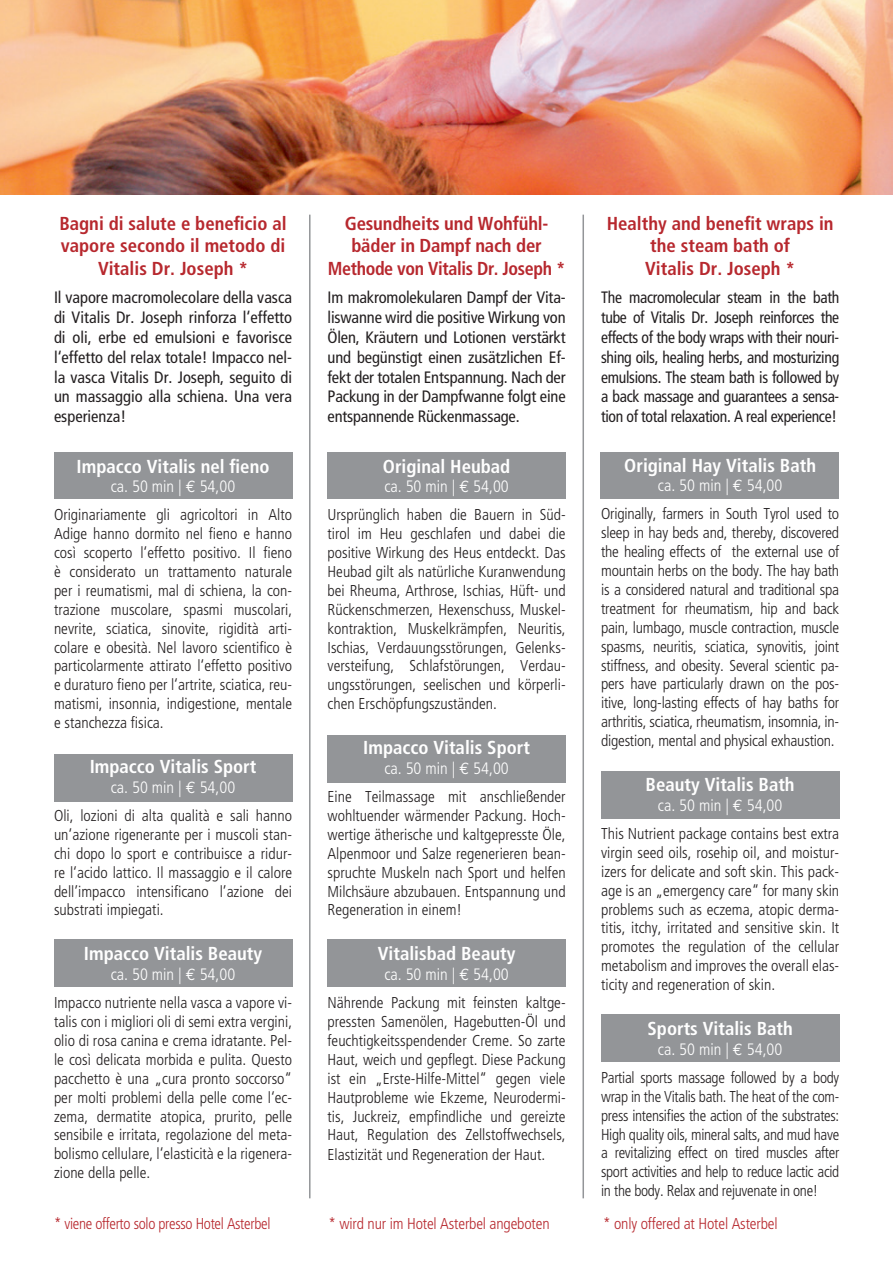
<style>
.page{position:relative;width:893px;height:1263px;background:#fff}
.page>*{position:absolute;margin:0;border:0;box-sizing:border-box;transform-origin:0 0}
.t1{font:700 condensed 18.75px "Frutiger";color:#fff}
.t2{font:700 condensed 18.75px/22.5px "Frutiger";color:#b7282e}
.t3{font:700 condensed 18.75px/22.5px "Frutiger";letter-spacing:-.02em;color:#b7282e;text-align:center}
.t4{font:condensed 16.5px/19.8px "Frutiger";letter-spacing:-.01em;color:#231f20;text-align:justify}
.t5{font:condensed 16.5px/19.8px "Frutiger";letter-spacing:-.01em;color:#231f20;text-align:justify;scale:.95 1}
.t6{font:300 condensed 16.5px "Frutiger";color:#fff}
.t7{font:300 condensed 15.75px/18.9px "Frutiger";color:#231f20;text-align:justify}
.t8{font:300 condensed 15.75px "Frutiger";letter-spacing:-.01em;color:#b7282e}
.s1{font-family:"Euro Mono";font-weight:400;font-stretch:normal}
</style>
<div class="page">
<div style="left:54px;top:452px;width:238px;height:47px;background:#939598"></div>
<div style="left:328px;top:452px;width:238px;height:47px;background:#939598"></div>
<div style="left:601px;top:452px;width:238px;height:47px;background:#939598"></div>
<div style="left:54px;top:754px;width:238px;height:48px;background:#939598"></div>
<div style="left:327px;top:735px;width:239px;height:48px;background:#939598"></div>
<div style="left:601px;top:771px;width:238px;height:48px;background:#939598"></div>
<div style="left:601px;top:1014px;width:238px;height:48px;background:#939598"></div>
<div style="left:328px;top:939px;width:238px;height:48px;background:#939598"></div>
<div style="left:54px;top:939px;width:238px;height:48px;background:#939598"></div>
<hr style="left:309px;top:215px;width:2px;height:983px;background:#939598">
<hr style="left:582px;top:215px;width:2px;height:983px;background:#939598">
<img style="left:0;top:0;width:893px;height:195px">
<p class="t2" style="left:59px;top:212px;width:229px">Bagni di salute e beneficio al vapore secondo il metodo di</p>
<p class="t2" style="left:98px;top:257px;width:152px">Vitalis Dr. Joseph *</p>
<p class="t4" style="left:54px;top:288px;width:240px">Il vapore macromolecolare della vasca di Vitalis Dr. Joseph rinforza l‘effetto di oli, erbe ed emulsioni e favorisce l‘effetto del relax totale! Impacco nel&shy;la vasca Vitalis Dr. Joseph, seguito di un massaggio alla schiena. Una vera esperienza!</p>
<p class="t1" style="left:77px;top:455px;width:194px">Impacco Vitalis nel fieno</p>
<p class="t6" style="left:111px;top:477px;width:126px">ca. 50 min | <span class="s1">€</span> 54,00</p>
<p class="t7" style="left:54px;top:506px;width:240px">Originariamente gli agricoltori in Alto Adige hanno dormito nel fieno e hanno così scoperto l‘effetto positivo. Il fieno è considerato un trattamento naturale per i reumatismi, mal di schiena, la con&shy;trazione muscolare, spasmi muscolari, nevrite, sciatica, sinovite, rigidità arti&shy;colare e obesità. Nel lavoro scientifico è particolarmente attirato l‘effetto positivo e duraturo fieno per l‘artrite, sciatica, reu&shy;matismi, insonnia, indigestione, mentale e stanchezza fisica.</p>
<p class="t1" style="left:90px;top:755px;width:168px">Impacco Vitalis Sport</p>
<p class="t6" style="left:111px;top:778px;width:126px">ca. 50 min | <span class="s1">€</span> 54,00</p>
<p class="t7" style="left:54px;top:806px;width:240px">Oli, lozioni di alta qualità e sali hanno un‘azione rigenerante per i muscoli stan&shy;chi dopo lo sport e contribuisce a ridur&shy;re l‘acido lattico. Il massaggio e il calore dell’impacco intensificano l’azione dei substrati impiegati.</p>
<p class="t1" style="left:84px;top:943px;width:180px">Impacco Vitalis Beauty</p>
<p class="t6" style="left:111px;top:965px;width:126px">ca. 50 min | <span class="s1">€</span> 54,00</p>
<p class="t7" style="left:54px;top:993px;width:240px">Impacco nutriente nella vasca a vapore vi&shy;talis con i migliori oli di semi extra vergini, olio di rosa canina e crema idratante. Pel&shy;le così delicata morbida e pulita. Questo pacchetto è una „cura pronto soccorso“ per molti problemi della pelle come l‘ec&shy;zema, dermatite atopica, prurito, pelle sensibile e irritata, regolazione del meta&shy;bolismo cellulare, l‘elasticità e la rigenera&shy;zione della pelle.</p>
<p class="t2" style="left:345px;top:212px;width:205px">Gesundheits und Wohfühl-</p>
<p class="t3" style="left:328px;top:234px;width:239px">bäder in Dampf nach der<br>Methode von Vitalis Dr. Joseph *</p>
<p class="t4" style="left:328px;top:288px;width:240px">Im makromolekularen Dampf der Vita&shy;liswanne wird die positive Wirkung von Ölen, Kräutern und Lotionen verstärkt und begünstigt einen zusätzlichen Ef&shy;fekt der totalen Entspannung. Nach der Packung in der Dampfwanne folgt eine entspannende Rückenmassage.</p>
<p class="t1" style="left:383px;top:455px;width:129px">Original Heubad</p>
<p class="t6" style="left:384px;top:477px;width:126px">ca. 50 min | <span class="s1">€</span> 54,00</p>
<p class="t7" style="left:328px;top:506px;width:240px">Ursprünglich haben die Bauern in Süd&shy;tirol im Heu geschlafen und dabei die positive Wirkung des Heus entdeckt. Das Heubad gilt als natürliche Kuranwendung bei Rheuma, Arthrose, Ischias, Hüft- und Rückenschmerzen, Hexenschuss, Muskel&shy;kontraktion, Muskelkrämpfen, Neuritis, Ischias, Verdauungsstörungen, Gelenks&shy;versteifung, Schlafstörungen, Verdau&shy;ungsstörungen, seelischen und körperli&shy;chen Erschöpfungszuständen.</p>
<p class="t1" style="left:363px;top:737px;width:168px">Impacco Vitalis Sport</p>
<p class="t6" style="left:384px;top:759px;width:126px">ca. 50 min | <span class="s1">€</span> 54,00</p>
<p class="t7" style="left:328px;top:787px;width:240px">Eine Teilmassage mit anschließender wohltuender wärmender Packung. Hoch&shy;wertige ätherische und kaltgepresste Öle, Alpenmoor und Salze regenerieren bean&shy;spruchte Muskeln nach Sport und helfen Milchsäure abzubauen. Entspannung und Regeneration in einem!</p>
<p class="t1" style="left:378px;top:943px;width:139px">Vitalisbad Beauty</p>
<p class="t6" style="left:384px;top:965px;width:126px">ca. 50 min | <span class="s1">€</span> 54,00</p>
<p class="t7" style="left:328px;top:993px;width:240px">Nährende Packung mit feinsten kaltge&shy;pressten Samenölen, Hagebutten-Öl und feuchtigkeitsspendender Creme. So zarte Haut, weich und gepflegt. Diese Packung ist ein „Erste-Hilfe-Mittel“ gegen viele Hautprobleme wie Ekzeme, Neurodermi&shy;tis, Juckreiz, empfindliche und gereizte Haut, Regulation des Zellstoffwechsels, Elastizität und Regeneration der Haut.</p>
<p class="t2" style="left:607px;top:212px;width:228px;text-align:center">Healthy and benefit wraps in the steam bath of<br>Vitalis Dr. Joseph *</p>
<p class="t5" style="left:601px;top:288px;width:252px">The macromolecular steam in the bath tube of Vitalis Dr. Joseph reinforces the effects of the body wraps with their nouri&shy;shing oils, healing herbs, and mosturizing emulsions. The steam bath is followed by a back massage and guarantees a sensa&shy;tion of total relaxation. A real experience!</p>
<p class="t1" style="left:624px;top:454px;width:193px">Original Hay Vitalis Bath</p>
<p class="t6" style="left:658px;top:476px;width:126px">ca. 50 min | <span class="s1">€</span> 54,00</p>
<p class="t7" style="left:601px;top:505px;width:240px">Originally, farmers in South Tyrol used to sleep in hay beds and, thereby, discovered the healing effects of the external use of mountain herbs on the body. The hay bath is a considered natural and traditional spa treatment for rheumatism, hip and back pain, lumbago, muscle contraction, muscle spasms, neuritis, sciatica, synovitis, joint stiffness, and obesity. Several scientic pa&shy;pers have particularly drawn on the pos&shy;itive, long-lasting effects of hay baths for arthritis, sciatica, rheumatism, insomnia, in&shy;digestion, mental and physical exhaustion.</p>
<p class="t1" style="left:646px;top:773px;width:151px">Beauty Vitalis Bath</p>
<p class="t6" style="left:658px;top:796px;width:126px">ca. 50 min | <span class="s1">€</span> 54,00</p>
<p class="t7" style="left:601px;top:824px;width:240px">This Nutrient package contains best extra virgin seed oils, rosehip oil, and moistur&shy;izers for delicate and soft skin. This pack&shy;age is an „emergency care“ for many skin problems such as eczema, atopic derma&shy;titis, itchy, irritated and sensitive skin. It promotes the regulation of the cellular metabolism and improves the overall elas&shy;ticity and regeneration of skin.</p>
<p class="t1" style="left:648px;top:1017px;width:147px">Sports Vitalis Bath</p>
<p class="t6" style="left:658px;top:1040px;width:126px">ca. 50 min | <span class="s1">€</span> 54,00</p>
<p class="t7" style="left:601px;top:1068px;width:240px">Partial sports massage followed by a body wrap in the Vitalis bath. The heat of the com&shy;press intensifies the action of the substrates:<br>High quality oils, mineral salts, and mud have a revitalizing effect on tired muscles after sport activities and help to reduce lactic acid in the body. Relax and rejuvenate in one!</p>
<p class="t8" style="left:54px;top:1214px;width:218px">* viene offerto solo presso Hotel Asterbel</p>
<p class="t8" style="left:329px;top:1214px;width:223px">* wird nur im Hotel Asterbel angeboten</p>
<p class="t8" style="left:603px;top:1214px;width:176px">* only offered at Hotel Asterbel</p>
</div>
